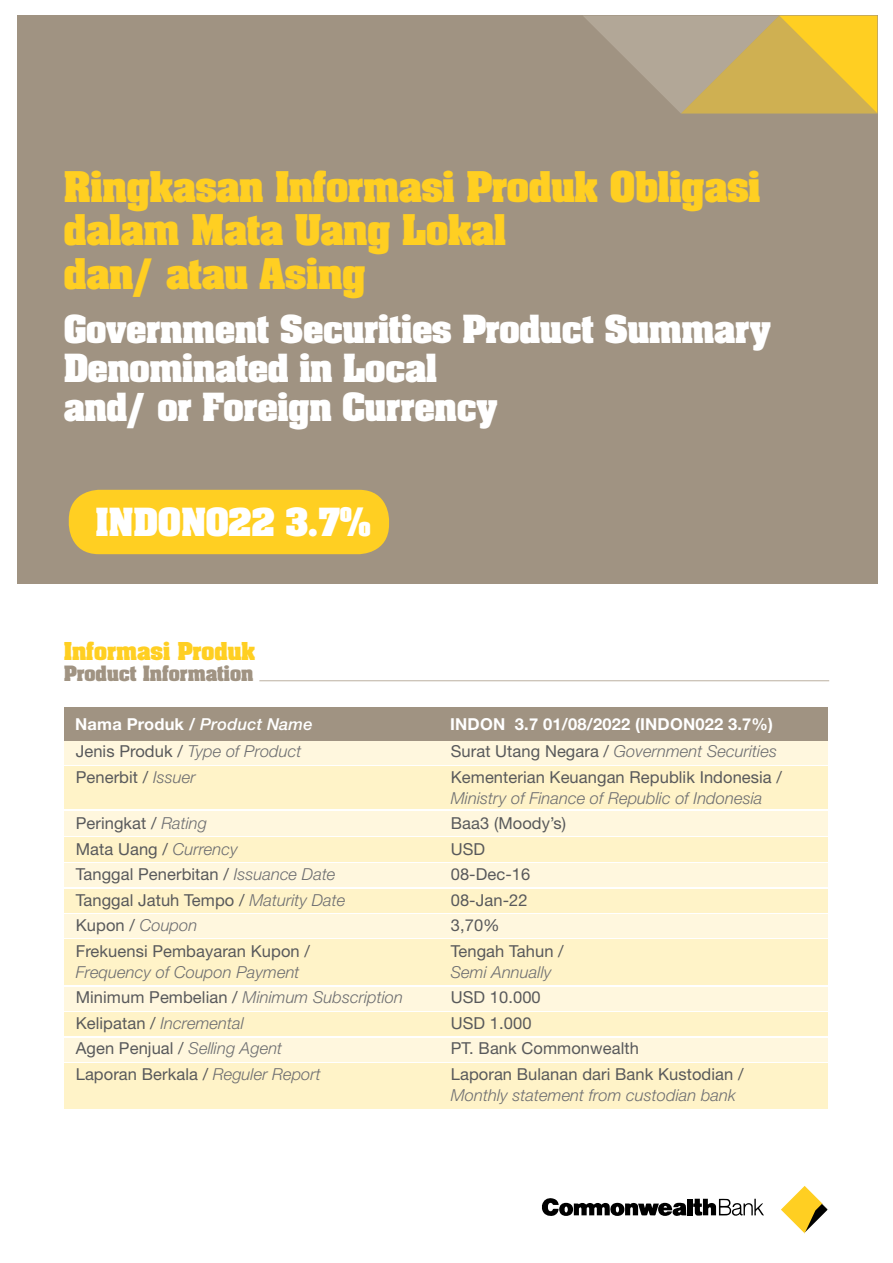
<style>
.page{position:relative;width:893px;height:1263px;background:#fff}
.page>*{position:absolute;margin:0;border:0;box-sizing:border-box;transform-origin:0 0}
.t1{font:700 36px/43.5px "Aachen";letter-spacing:-.01em;color:#ffcf22}
.t2{font:700 33px/39px "Aachen";letter-spacing:-.01em;color:#fff}
.t3{font:700 21px "Aachen";color:#ffcf22}
.t4{font:700 18px "Aachen";color:#a09382}
.t5{font:16.5px "Helvetica Neue LT Std";letter-spacing:.005em;color:#58595b}
.t6{font:italic 300 16.5px "Helvetica Neue LT Std";letter-spacing:.005em;color:#6d6e71}
.t7{font:700 16.5px "Helvetica Neue LT Std";letter-spacing:.01em;color:#fff}
.s1{font-weight:500;font-style:italic}
.s2{font-weight:400;font-style:normal;color:#58595b}
.s3{font-weight:300;font-style:italic;color:#6d6e71}
</style>
<div class="page">
<div style="left:17px;top:16px;width:860px;height:568px;background:#a09382"></div>
<div style="left:69px;top:490px;width:320px;height:64px;background:#ffcf22;border-radius:30px"></div>
<div style="left:65px;top:740px;width:763px;height:25px;background:#fff7de"></div>
<div style="left:65px;top:811px;width:763px;height:25px;background:#fff7de"></div>
<div style="left:65px;top:863px;width:763px;height:24px;background:#fff7de"></div>
<div style="left:65px;top:986px;width:763px;height:24px;background:#fff7de"></div>
<div style="left:65px;top:914px;width:763px;height:24px;background:#fff7de"></div>
<div style="left:65px;top:1037px;width:763px;height:24px;background:#fff7de"></div>
<div style="left:65px;top:837px;width:763px;height:25px;background:#fff3c8"></div>
<div style="left:65px;top:888px;width:763px;height:24px;background:#fff3c8"></div>
<div style="left:65px;top:1012px;width:763px;height:24px;background:#fff3c8"></div>
<div style="left:65px;top:939px;width:763px;height:45px;background:#fff3c8"></div>
<div style="left:65px;top:1063px;width:763px;height:45px;background:#fff3c8"></div>
<div style="left:65px;top:767px;width:763px;height:42px;background:#fff3c8"></div>
<svg style="left:584px;top:16px;width:293px;height:98px"></svg>
<div style="left:65px;top:707px;width:763px;height:33px;background:#a09382"></div>
<svg style="left:542px;top:1198px;width:144px;height:18px"></svg>
<div style="left:687px;top:1199px;width:5px;height:16px;background:#000"></div>
<svg style="left:693px;top:1199px;width:71px;height:17px"></svg>
<svg style="left:781px;top:1186px;width:47px;height:48px"></svg>
<hr style="left:259px;top:680px;width:570px;height:1px;background:#bbb0a1">
<h1 class="t1" style="left:64px;top:163px;width:698px">Ringkasan Informasi Produk Obligasi dalam Mata Uang Lokal<br>dan/ atau Asing</h1>
<h2 class="t2" style="left:64px;top:308px;width:708px">Government Securities Product Summary<br>Denominated in Local<br>and/ or Foreign Currency</h2>
<h2 class="t2" style="left:95px;top:502px;width:276px">INDON022 3.7%</h2>
<p class="t3" style="left:64px;top:635px;width:193px">Informasi Produk</p>
<p class="t4" style="left:64px;top:660px;width:191px">Product Information</p>
<p class="t7" style="left:75px;top:714px;width:239px">Nama Produk / <span class="s1">Product Name</span></p>
<p class="t7" style="left:450px;top:714px;width:324px">INDON 3.7 01/08/2022 (INDON022 3.7%)</p>
<p class="t6" style="left:76px;top:741px;width:227px"><span class="s2">Jenis Produk /</span> Type of Product</p>
<p class="t6" style="left:451px;top:741px;width:328px"><span class="s2">Surat Utang Negara /</span> Government Securities</p>
<p class="t5" style="left:76px;top:767px;width:121px">Penerbit / <span class="s3">Issuer</span></p>
<p class="t5" style="left:451px;top:767px;width:333px">Kementerian Keuangan Republik Indonesia /</p>
<p class="t6" style="left:451px;top:788px;width:313px">Ministry of Finance of Republic of Indonesia</p>
<p class="t5" style="left:76px;top:813px;width:133px">Peringkat / <span class="s3">Rating</span></p>
<p class="t5" style="left:451px;top:813px;width:117px">Baa3 (Moody’s)</p>
<p class="t5" style="left:76px;top:839px;width:164px">Mata Uang / <span class="s3">Currency</span></p>
<p class="t5" style="left:451px;top:839px;width:36px">USD</p>
<p class="t5" style="left:76px;top:864px;width:261px">Tanggal Penerbitan / <span class="s3">Issuance Date</span></p>
<p class="t5" style="left:451px;top:864px;width:81px">08-Dec-16</p>
<p class="t5" style="left:76px;top:890px;width:271px">Tanggal Jatuh Tempo / <span class="s3">Maturity Date</span></p>
<p class="t5" style="left:451px;top:890px;width:78px">08-Jan-22</p>
<p class="t5" style="left:76px;top:915px;width:123px">Kupon / <span class="s3">Coupon</span></p>
<p class="t5" style="left:451px;top:915px;width:50px">3,70%</p>
<p class="t5" style="left:76px;top:941px;width:236px">Frekuensi Pembayaran Kupon /</p>
<p class="t5" style="left:451px;top:941px;width:114px">Tengah Tahun /</p>
<p class="t6" style="left:76px;top:962px;width:225px">Frequency of Coupon Payment</p>
<p class="t6" style="left:451px;top:962px;width:102px">Semi Annually</p>
<p class="t6" style="left:76px;top:987px;width:329px"><span class="s2">Minimum Pembelian /</span> Minimum Subscription</p>
<p class="t5" style="left:451px;top:987px;width:92px">USD 10.000</p>
<p class="t6" style="left:76px;top:1013px;width:170px"><span class="s2">Kelipatan /</span> Incremental</p>
<p class="t5" style="left:451px;top:1013px;width:82px">USD 1.000</p>
<p class="t5" style="left:76px;top:1038px;width:208px">Agen Penjual / <span class="s3">Selling Agent</span></p>
<p class="t5" style="left:451px;top:1038px;width:190px">PT. Bank Commonwealth</p>
<p class="t5" style="left:76px;top:1064px;width:246px">Laporan Berkala / <span class="s3">Reguler Report</span></p>
<p class="t5" style="left:451px;top:1064px;width:294px">Laporan Bulanan dari Bank Kustodian /</p>
<p class="t6" style="left:451px;top:1085px;width:287px">Monthly statement from custodian bank</p>
</div>
